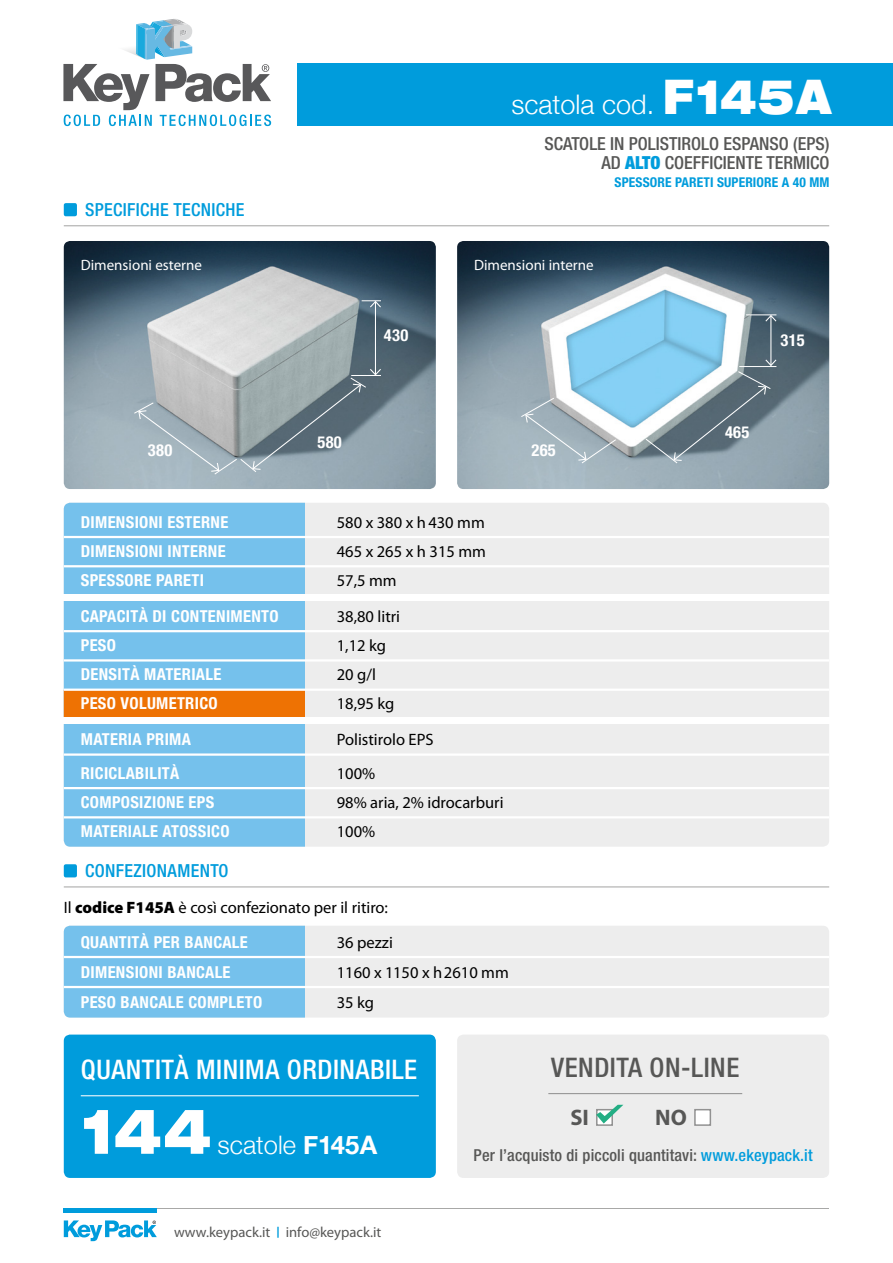
<style>
.page{position:relative;width:893px;height:1263px;background:#fff}
.page>*{position:absolute;margin:0;border:0;box-sizing:border-box;transform-origin:0 0}
.t1{font:900 expanded 63px "Helvetica Neue";color:#fff;scale:.8 1}
.t2{font:500 condensed 27px "Helvetica Neue";letter-spacing:.02em;color:#fff}
.t3{font:300 27px "Helvetica Neue";color:#fff}
.t4{font:500 condensed 27px "Helvetica Neue";letter-spacing:.02em;color:#575756}
.t5{font:300 25.5px "Helvetica Neue";color:#fff}
.t6{font:700 22.5px "Myriad Pro";color:#575756}
.t7{font:500 condensed 18px/19.5px "Helvetica Neue";color:#575756;text-align:right}
.t8{font:500 condensed 18px "Helvetica Neue";letter-spacing:.02em;color:#009cdc}
.t9{font:700 condensed 16.5px "Helvetica Neue";letter-spacing:.02em;color:#fff}
.t10{font:16.5px "Myriad Pro";color:#000}
.t11{font:500 condensed 16.5px "Helvetica Neue";letter-spacing:.01em;color:#575756}
.t12{font:15px "Myriad Pro";color:#fff}
.t13{font:14.55px "Myriad Pro";color:#575756}
.t14{font:700 condensed 13.5px "Helvetica Neue";letter-spacing:.01em;color:#009cdc}
.s1{font-weight:900;font-stretch:expanded;font-size:48px}
.s2{font-weight:900;color:#009cdc}
.s3{font-weight:900}
.s4{font-weight:700}
.s5{font-weight:900;font-size:10.95px;color:#009cdc}
.s6{color:#009cdc}
</style>
<div class="page">
<hr style="left:64px;top:1208px;width:765px;height:1px;background:#a8a8a7">
<svg style="left:64px;top:1220px;width:93px;height:21px"></svg>
<div style="left:64px;top:1208px;width:93px;height:5px;background:#009cdc"></div>
<div style="left:64px;top:503px;width:765px;height:344px;background:#ededed;border-radius:6px"></div>
<div style="left:64px;top:926px;width:765px;height:91px;background:#ededed;border-radius:6px"></div>
<div style="left:64px;top:1034px;width:372px;height:144px;background:#009cdc;border-radius:6px"></div>
<div style="left:64px;top:503px;width:241px;height:344px;background:#75c1ec"></div>
<div style="left:64px;top:926px;width:241px;height:91px;background:#75c1ec"></div>
<div style="left:64px;top:203px;width:13px;height:13px;background:#009cdc;border-radius:2px"></div>
<div style="left:64px;top:864px;width:13px;height:13px;background:#009cdc;border-radius:2px"></div>
<img style="left:64px;top:241px;width:372px;height:248px">
<img style="left:457px;top:241px;width:372px;height:248px">
<div style="left:298px;top:64px;width:595px;height:62px;background:#009cdc"></div>
<svg style="left:63px;top:19px;width:208px;height:107px"></svg>
<div style="left:64px;top:691px;width:241px;height:27px;background:#ee7203"></div>
<hr style="left:64px;top:225px;width:765px;height:1px;background:#a8a8a7">
<hr style="left:64px;top:536px;width:765px;height:2px;background:#fff">
<hr style="left:64px;top:565px;width:765px;height:2px;background:#fff">
<hr style="left:64px;top:630px;width:765px;height:2px;background:#fff">
<hr style="left:64px;top:659px;width:765px;height:2px;background:#fff">
<hr style="left:64px;top:688px;width:765px;height:3px;background:#fff">
<hr style="left:64px;top:753px;width:765px;height:3px;background:#fff">
<hr style="left:64px;top:787px;width:765px;height:2px;background:#fff">
<hr style="left:64px;top:816px;width:765px;height:2px;background:#fff">
<hr style="left:81px;top:1095px;width:338px;height:1px;background:#fff">
<hr style="left:64px;top:886px;width:765px;height:1px;background:#a8a8a7">
<hr style="left:64px;top:956px;width:765px;height:2px;background:#fff">
<hr style="left:64px;top:986px;width:765px;height:2px;background:#fff">
<div style="left:62px;top:594px;width:801px;height:6px;background:#fff"></div>
<div style="left:62px;top:718px;width:801px;height:6px;background:#fff"></div>
<div style="left:457px;top:1034px;width:372px;height:144px;background:#ededed;border-radius:6px"></div>
<hr style="left:548px;top:1093px;width:194px;height:1px;background:#929292">
<svg style="left:596px;top:1123px;width:17px;height:3px"></svg>
<div style="left:694px;top:1109px;width:17px;height:17px;background:#fff;border:2px solid #929292"></div>
<svg style="left:596px;top:1105px;width:27px;height:18px"></svg>
<hr style="left:746px;top:314px;width:30px;height:1px;background:#fff">
<hr style="left:375px;top:302px;width:1px;height:73px;background:#fff">
<svg style="left:362px;top:300px;width:20px;height:9px"></svg>
<hr style="left:770px;top:316px;width:1px;height:49px;background:#fff">
<svg style="left:764px;top:314px;width:13px;height:9px"></svg>
<svg style="left:645px;top:358px;width:132px;height:106px;background:#86a0ae"></svg>
<svg style="left:133px;top:368px;width:249px;height:107px;background:#95a2a9"></svg>
<svg style="left:520px;top:397px;width:97px;height:67px;background:#b0bfc8"></svg>
<h2 class="t3" style="left:512px;top:83px;width:321px">scatola cod. <span class="s1">F145A</span></h2>
<p class="t8" style="left:85px;top:199px;width:161px">SPECIFICHE TECNICHE</p>
<p class="t7" style="left:544px;top:133px;width:287px">SCATOLE IN POLISTIROLO ESPANSO (EPS)<br>AD <span class="s2">ALTO</span> COEFFICIENTE TERMICO</p>
<p class="t14" style="left:615px;top:174px;width:217px">SPESSORE PARETI SUPERIORE A 40 MM</p>
<p class="t12" style="left:81px;top:256px;width:123px">Dimensioni esterne</p>
<p class="t12" style="left:474px;top:256px;width:121px">Dimensioni interne</p>
<p class="t9" style="left:384px;top:325px;width:26px">430</p>
<p class="t9" style="left:780px;top:330px;width:26px">315</p>
<p class="t9" style="left:317px;top:432px;width:26px">580</p>
<p class="t9" style="left:148px;top:440px;width:26px">380</p>
<p class="t9" style="left:531px;top:440px;width:26px">265</p>
<p class="t9" style="left:81px;top:512px;width:149px">DIMENSIONI ESTERNE</p>
<p class="t10" style="left:337px;top:513px;width:149px">580 x 380 x h 430 mm</p>
<p class="t9" style="left:81px;top:541px;width:146px">DIMENSIONI INTERNE</p>
<p class="t10" style="left:337px;top:542px;width:151px">465 x 265 x h 315 mm</p>
<p class="t9" style="left:81px;top:570px;width:125px">SPESSORE PARETI</p>
<p class="t10" style="left:337px;top:571px;width:61px">57,5 mm</p>
<p class="t9" style="left:81px;top:606px;width:199px">CAPACITÀ DI CONTENIMENTO</p>
<p class="t10" style="left:337px;top:607px;width:65px">38,80 litri</p>
<p class="t9" style="left:81px;top:635px;width:37px">PESO</p>
<p class="t10" style="left:337px;top:636px;width:51px">1,12 kg</p>
<p class="t9" style="left:81px;top:664px;width:142px">DENSITÀ MATERIALE</p>
<p class="t10" style="left:337px;top:666px;width:41px">20 g/l</p>
<p class="t9" style="left:81px;top:694px;width:138px">PESO VOLUMETRICO</p>
<p class="t10" style="left:337px;top:695px;width:59px">18,95 kg</p>
<p class="t9" style="left:81px;top:729px;width:112px">MATERIA PRIMA</p>
<p class="t10" style="left:337px;top:730px;width:98px">Polistirolo EPS</p>
<p class="t9" style="left:81px;top:763px;width:100px">RICICLABILITÀ</p>
<p class="t10" style="left:337px;top:764px;width:40px">100%</p>
<p class="t9" style="left:81px;top:792px;width:135px">COMPOSIZIONE EPS</p>
<p class="t10" style="left:337px;top:793px;width:168px">98% aria, 2% idrocarburi</p>
<p class="t9" style="left:81px;top:821px;width:150px">MATERIALE ATOSSICO</p>
<p class="t10" style="left:337px;top:822px;width:40px">100%</p>
<p class="t8" style="left:85px;top:860px;width:145px">CONFEZIONAMENTO</p>
<p class="t10" style="left:64px;top:898px;width:326px">Il <span class="s3">codice F145A</span> è così confezionato per il ritiro:</p>
<p class="t9" style="left:81px;top:932px;width:168px">QUANTITÀ PER BANCALE</p>
<p class="t10" style="left:337px;top:933px;width:58px">36 pezzi</p>
<p class="t9" style="left:81px;top:962px;width:151px">DIMENSIONI BANCALE</p>
<p class="t10" style="left:337px;top:963px;width:174px">1160 x 1150 x h2610 mm</p>
<p class="t9" style="left:81px;top:992px;width:183px">PESO BANCALE COMPLETO</p>
<p class="t10" style="left:337px;top:993px;width:39px">35 kg</p>
<p class="t9" style="left:725px;top:422px;width:26px">465</p>
<h2 class="t2" style="left:81px;top:1053px;width:338px">QUANTITÀ MINIMA ORDINABILE</h2>
<h1 class="t1" style="left:81px;top:1090px;width:165px">144</h1>
<h3 class="t5" style="left:218px;top:1124px;width:161px">scatole <span class="s4">F145A</span></h3>
<p class="t13" style="left:174px;top:1224px;width:209px">www.keypack.it <span class="s5">|</span> info@keypack.it</p>
<h2 class="t4" style="left:551px;top:1051px;width:190px">VENDITA ON-LINE</h2>
<h3 class="t6" style="left:570px;top:1105px;width:20px">SI</h3>
<h3 class="t6" style="left:655px;top:1105px;width:33px">NO</h3>
<p class="t11" style="left:474px;top:1145px;width:341px">Per l’acquisto di piccoli quantitavi: <span class="s6">www.ekeypack.it</span></p>
</div>
